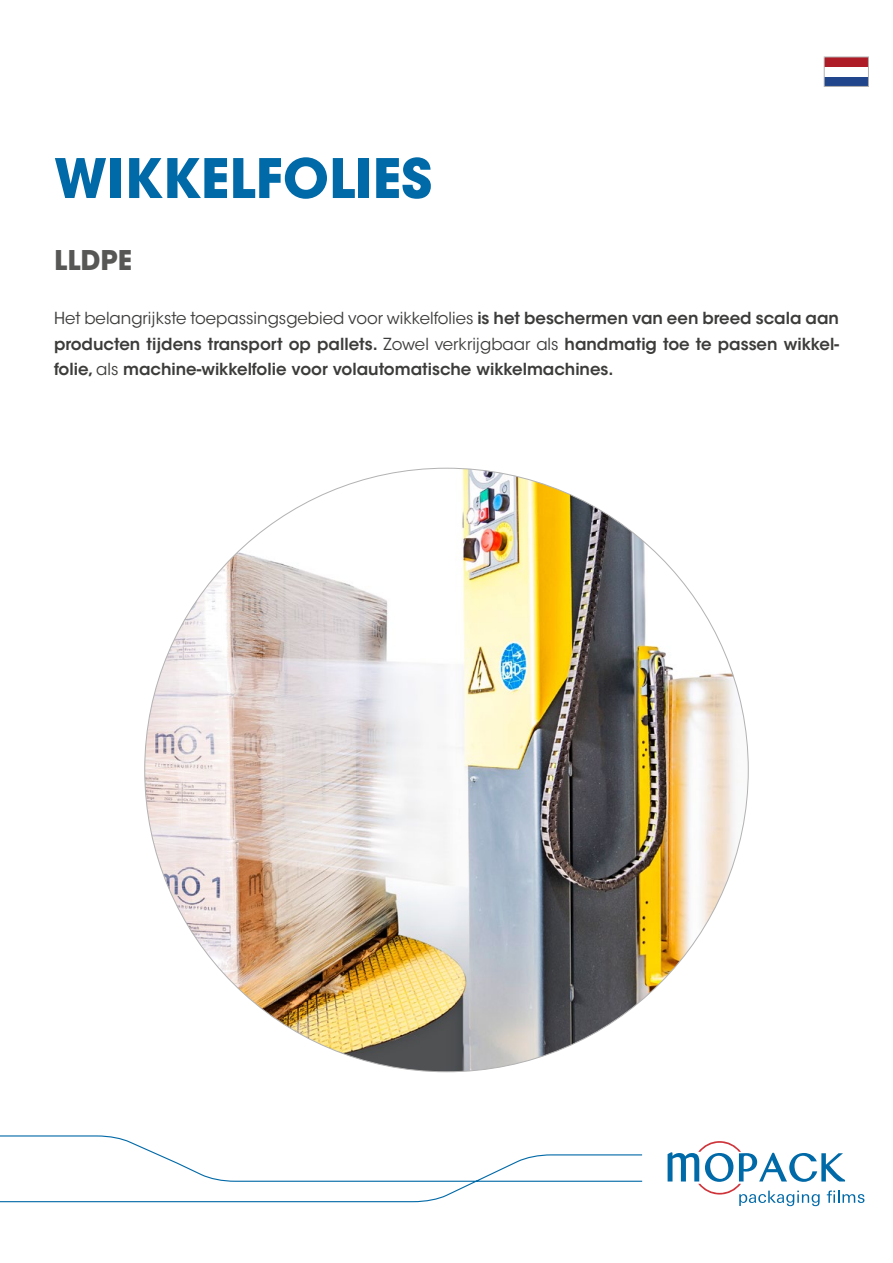
<style>
.page{position:relative;width:893px;height:1263px;background:#fff}
.page>*{position:absolute;margin:0;border:0;box-sizing:border-box;transform-origin:0 0}
.t1{font:700 54px "ITC Avant Garde Std";color:#0069a7}
.t2{font:700 27px "ITC Avant Garde Std";color:#575756}
.t3{font:600 16.5px/25.5px "ITC Avant Garde Std";color:#3c3c3b;text-align:justify}
.s1{font-weight:400}
</style>
<div class="page">
<svg style="left:668px;top:1141px;width:196px;height:65px"></svg>
<svg style="left:0;top:1135px;width:643px;height:68px"></svg>
<img style="left:145px;top:468px;width:603px;height:604px;border-radius:302px">
<div style="left:824px;top:57px;width:44px;height:10px;background:#ae1c28"></div>
<div style="left:824px;top:77px;width:44px;height:9px;background:#21468b"></div>
<div style="left:824px;top:57px;width:45px;height:30px;border:1px solid #b3b2b2"></div>
<p class="t1" style="left:54px;top:143px;width:380px">WIKKELFOLIES</p>
<p class="t2" style="left:54px;top:243px;width:79px">LLDPE</p>
<p class="t3" style="left:54px;top:305px;width:786px"><span class="s1">Het belangrijkste toepassingsgebied voor wikkelfolies</span> is het beschermen van een breed scala aan producten tijdens transport op pallets. <span class="s1">Zowel verkrijgbaar als</span> handmatig toe te passen wikkel&shy;folie, <span class="s1">als</span> machine-wikkelfolie voor volautomatische wikkelmachines.</p>
</div>
